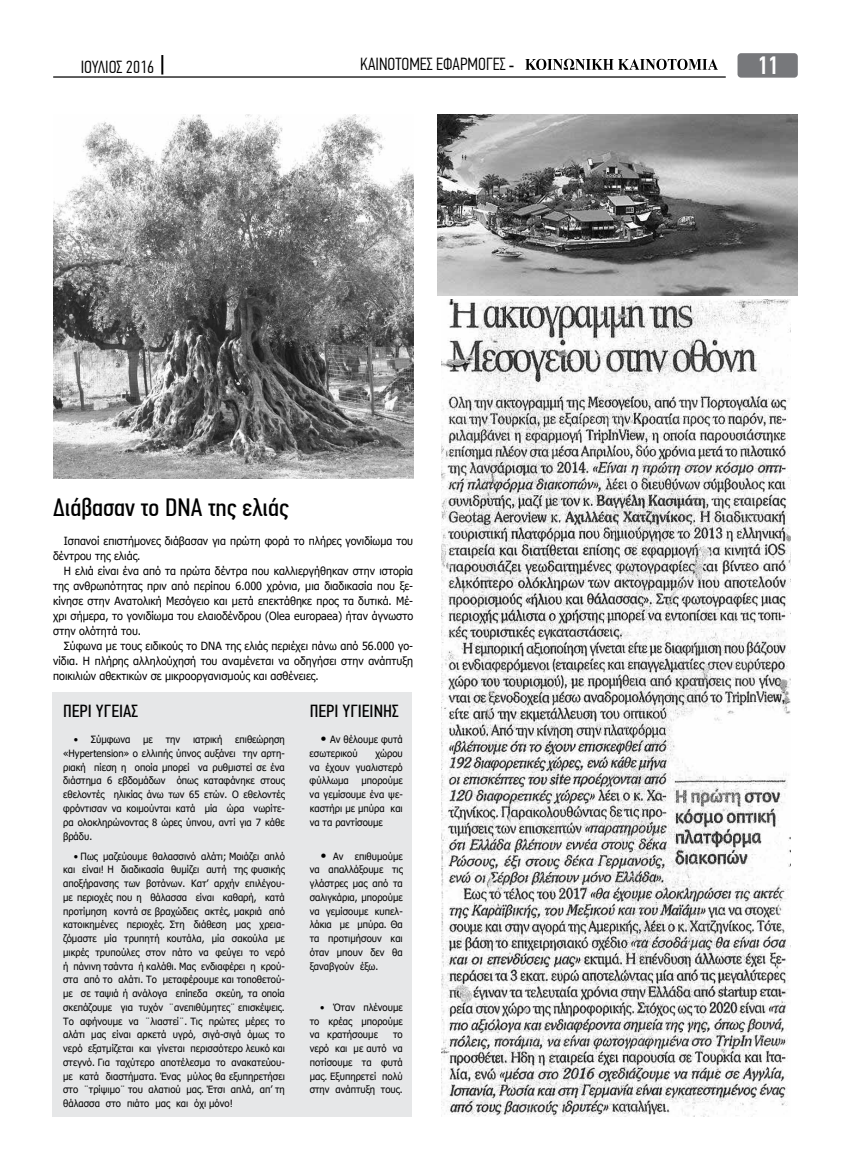
<style>
.page{position:relative;width:851px;height:1170px;background:#fff}
.page>*{position:absolute;margin:0;border:0;box-sizing:border-box;transform-origin:0 0}
.t1{font:25px "PF Din Text Comp Pro";color:#000;scale:1.18 1}
.t2{font:500 25px "PF Din Text Comp Pro";color:#fff}
.t3{font:300 17.5px "PF Din Text Comp Pro";color:#000;scale:1.1 1}
.t4{font:17.5px "PF Din Text Comp Pro";color:#000;scale:1.2 1}
.t5{font:11.25px/15px "Tahoma";color:#000;text-align:justify;scale:.95 1}
.t6{font:10px/13.8px "Tahoma";color:#000;text-align:justify;scale:.95 1}
.s1{font-family:"Times New Roman";font-weight:700;font-size:16.25px}
.s2{font-family:"Calibri";font-size:13.75px}
</style>
<div class="page">
<div style="left:53px;top:692px;width:359px;height:424px;background:#e6e7e8"></div>
<div style="left:737px;top:53px;width:60px;height:25px;background:#77787b;border-radius:4px"></div>
<svg style="left:161px;top:55px;width:2px;height:19px"></svg>
<svg style="left:525px;top:59px;width:193px;height:11px"></svg>
<hr style="left:53px;top:76px;width:672px;height:2px;background:#000">
<img style="left:438px;top:114px;width:359px;height:182px">
<img style="left:441px;top:299px;width:349px;height:817px">
<img style="left:53px;top:114px;width:360px;height:364px">
<h2 class="t3" style="left:81px;top:57px;width:68px">ΙΟΥΛΙΟΣ 2016</h2>
<h2 class="t3" style="left:360px;top:54px;width:141px">ΚΑΙΝΟΤΟΜΕΣ ΕΦΑΡΜΟΓΕΣ <span class="s1">-</span></h2>
<h1 class="t2" style="left:757px;top:51px;width:22px">11</h1>
<h1 class="t1" style="left:53px;top:493px;width:201px">Διάβασαν το DNA της ελιάς</h1>
<p class="t5" style="left:53px;top:533px;width:380px;text-indent:11px">Ισπανοί επιστήμονες διάβασαν για πρώτη φορά το πλήρες γονιδίωμα του δέντρου της ελιάς.</p>
<p class="t5" style="left:53px;top:563px;width:380px;text-indent:11px">Η ελιά είναι ένα από τα πρώτα δέντρα που καλλιεργήθηκαν στην ιστορία της ανθρωπότητας πριν από περίπου 6.000 χρόνια, μια διαδικασία που ξε&shy;κίνησε στην Ανατολική Μεσόγειο και μετά επεκτάθηκε προς τα δυτικά. Μέ&shy;χρι σήμερα, το γονιδίωμα του ελαιοδένδρου (Olea europaea) ήταν άγνωστο στην ολότητά του.</p>
<p class="t5" style="left:53px;top:638px;width:380px;text-indent:11px">Σύφωνα με τους ειδικούς το DNA της ελιάς περιέχει πάνω από 56.000 γο&shy;νίδια. Η πλήρης αλληλούχησή του αναμένεται να οδηγήσει στην ανάπτυξη ποικιλιών αθεκτικών σε μικροοργανισμούς και ασθένειες.</p>
<h2 class="t4" style="left:63px;top:701px;width:64px">ΠΕΡΙ ΥΓΕΙΑΣ</h2>
<p class="t6" style="left:74px;top:733px;width:61px">• Σύμφωνα</p>
<p class="t6" style="left:143px;top:733px;width:12px">με</p>
<p class="t6" style="left:166px;top:733px;width:17px">την</p>
<p class="t6" style="left:193px;top:733px;width:32px">ιατρική</p>
<h2 class="t4" style="left:309px;top:701px;width:76px">ΠΕΡΙ ΥΓΙΕΙΝΗΣ</h2>
<p class="t6" style="left:309px;top:733px;width:99px;text-indent:11px"><span class="s2">•</span> Αν θέλουμε φυτά εσωτερικού</p>
<p class="t6" style="left:63px;top:733px;width:235px;text-indent:172px">επιθεώρηση «Hypertension» ο ελλιπής ύπνος αυξάνει την αρτη&shy;ριακή πίεση η οποία μπορεί να ρυθμιστεί σε ένα διάστημα 6 εβδομάδων όπως καταφάνηκε στους εθελοντές ηλικίας άνω των 65 ετών. Ο εθελοντές φρόντισαν να κοιμούνται κατά μία ώρα νωρίτε&shy;ρα ολοκληρώνοντας 8 ώρες ύπνου, αντί για 7 κάθε βράδυ.</p>
<p class="t6" style="left:63px;top:849px;width:235px;text-indent:11px">• Πως μαζεύουμε θαλασσινό αλάτι; Μοιάζει απλό και είναι! Η διαδικασία θυμίζει αυτή της φυσικής αποξήρανσης των βοτάνων. Κατ’ αρχήν επιλέγου&shy;με περιοχές που η θάλασσα είναι καθαρή, κατά προτίμηση κοντά σε βραχώδεις ακτές, μακριά από κατοικημένες περιοχές. Στη διάθεση μας χρεια&shy;ζόμαστε μία τρυπητή κουτάλα, μία σακούλα με μικρές τρυπούλες στον πάτο να φεύγει το νερό ή πάνινη τσάντα ή καλάθι. Μας ενδιαφέρει η κρού&shy;στα από το αλάτι. Το μεταφέρουμε και τοποθετού&shy;με σε ταψιά ή ανάλογα επίπεδα σκεύη, τα οποία σκεπάζουμε για τυχόν ¨ανεπιθύμητες¨ επισκέψεις.<br>Το αφήνουμε να ¨λιαστεί¨. Τις πρώτες μέρες το αλάτι μας είναι αρκετά υγρό, σιγά-σιγά όμως το νερό εξατμίζεται και γίνεται περισσότερο λευκό και στεγνό. Για ταχύτερο αποτέλεσμα το ανακατεύου&shy;με κατά διαστήματα. Ένας μύλος θα εξυπηρετήσει στο ¨τρίψιμο¨ του αλατιού μας. Έτσι απλά, απ’ τη θάλασσα στο πιάτο μας και όχι μόνο!</p>
<p class="t6" style="left:309px;top:747px;width:99px;text-indent:66px">χώρου να έχουν γυαλιστερό φύλλωμα</p>
<p class="t6" style="left:309px;top:774px;width:99px;text-indent:52px">μπορούμε να γεμίσουμε ένα ψε&shy;καστήρι με μπύρα και να τα ραντίσουμε</p>
<p class="t6" style="left:309px;top:849px;width:99px;text-indent:11px"><span class="s2">•</span> Αν επιθυμούμε να απαλλάξουμε τις γλάστρες μας από τα σαλιγκάρια, μπορούμε να γεμίσουμε κυπελ&shy;λάκια με μπύρα. Θα τα προτιμήσουν και όταν μπουν δεν θα ξαναβγούν έξω.</p>
<p class="t6" style="left:309px;top:1000px;width:99px;text-indent:11px">• Όταν πλένουμε το κρέας μπορούμε να κρατήσουμε</p>
<p class="t6" style="left:309px;top:1028px;width:99px;text-indent:83px">το νερό και με αυτό να ποτίσουμε τα φυτά μας. Εξυπηρετεί πολύ στην ανάπτυξη τους.</p>
</div>
